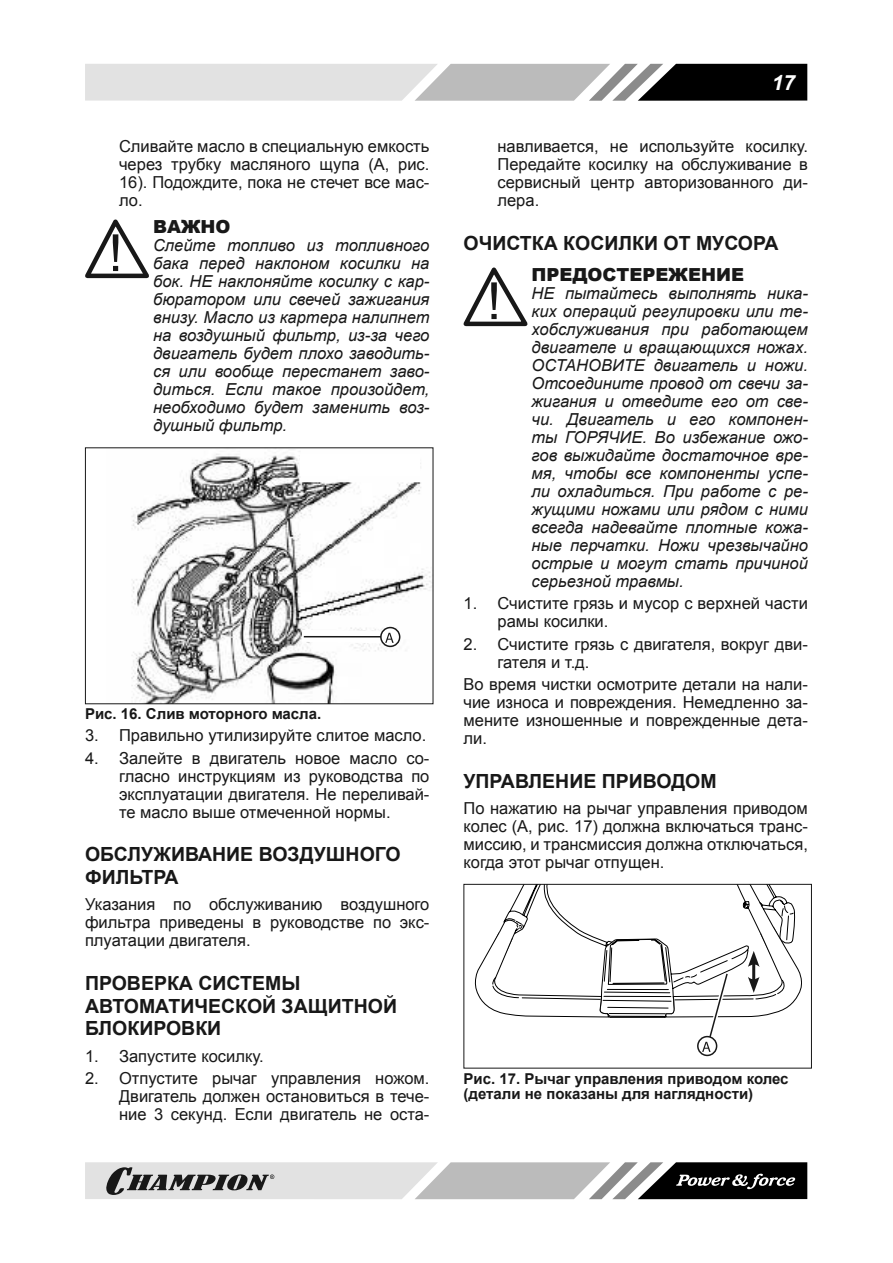
<style>
.page{position:relative;width:893px;height:1263px;background:#fff}
.page>*{position:absolute;margin:0;border:0;box-sizing:border-box;transform-origin:0 0}
.t1{font:italic 700 21px "Arial";color:#fff}
.t2{font:700 19.5px/22.5px "Arial";color:#181818}
.t3{font:900 18px "Arial";color:#181818}
.t4{font:16.5px/18px "Arial";color:#181818;text-align:justify}
.t5{font:italic 16.5px/18px "Arial";color:#181818;text-align:justify}
.t6{font:700 15px/15px "Arial";color:#181818}
</style>
<div class="page">
<svg style="left:85px;top:64px;width:722px;height:37px;background:#aaa"></svg>
<svg style="left:85px;top:1162px;width:722px;height:37px;background:#a2a2a2"></svg>
<svg style="left:85px;top:219px;width:64px;height:60px"></svg>
<img style="left:131px;top:451px;width:300px;height:251px">
<svg style="left:290px;top:624px;width:115px;height:26px"></svg>
<div style="left:301px;top:454px;width:119px;height:22px;background:#fff"></div>
<svg style="left:463px;top:267px;width:65px;height:60px"></svg>
<div style="left:697px;top:1036px;width:20px;height:20px;border:2px solid #181818;border-radius:50%"></div>
<svg style="left:475px;top:884px;width:327px;height:168px"></svg>
<p class="t4" style="left:119px;top:138px;width:312px">Сливайте масло в специальную емкость через трубку масляного щупа (A, рис.<br>16). Подождите, пока не стечет все мас&shy;ло.</p>
<p class="t3" style="left:153px;top:214px;width:79px">ВАЖНО</p>
<p class="t5" style="left:153px;top:237px;width:278px">Слейте топливо из топливного бака перед наклоном косилки на бок. НЕ наклоняйте косилку с кар&shy;бюратором или свечей зажигания внизу. Масло из картера налипнет на воздушный фильтр, из-за чего двигатель будет плохо заводить&shy;ся или вообще перестанет заво&shy;диться. Если такое произойдет, необходимо будет заменить воз&shy;душный фильтр.</p>
<p class="t6" style="left:85px;top:707px;width:238px">Рис. 16. Слив моторного масла.</p>
<p class="t4" style="left:85px;top:727px;width:343px">3. Правильно утилизируйте слитое масло.</p>
<p class="t4" style="left:119px;top:749px;width:312px;text-indent:-34px">4. Залейте в двигатель новое масло со&shy;гласно инструкциям из руководства по эксплуатации двигателя. Не переливай&shy;те масло выше отмеченной нормы.</p>
<p class="t2" style="left:85px;top:844px;width:317px">ОБСЛУЖИВАНИЕ ВОЗДУШНОГО<br>ФИЛЬТРА</p>
<p class="t4" style="left:85px;top:896px;width:346px">Указания по обслуживанию воздушного фильтра приведены в руководстве по экс&shy;плуатации двигателя.</p>
<p class="t2" style="left:85px;top:973px;width:313px">ПРОВЕРКА СИСТЕМЫ<br>АВТОМАТИЧЕСКОЙ ЗАЩИТНОЙ<br>БЛОКИРОВКИ</p>
<p class="t4" style="left:85px;top:1047px;width:180px">1. Запустите косилку.</p>
<p class="t4" style="left:119px;top:1069px;width:312px;text-indent:-34px">2. Отпустите рычаг управления ножом.<br>Двигатель должен остановиться в тече&shy;ние 3 секунд. Если двигатель не оста-</p>
<p class="t1" style="left:772px;top:70px;width:25px">17</p>
<p class="t4" style="left:497px;top:138px;width:312px">навливается, не используйте косилку.<br>Передайте косилку на обслуживание в сервисный центр авторизованного ди&shy;лера.</p>
<p class="t2" style="left:463px;top:233px;width:316px">ОЧИСТКА КОСИЛКИ ОТ МУСОРА</p>
<p class="t3" style="left:531px;top:262px;width:214px">ПРЕДОСТЕРЕЖЕНИЕ</p>
<p class="t5" style="left:531px;top:285px;width:278px">НЕ пытайтесь выполнять ника&shy;ких операций регулировки или те&shy;хобслуживания при работающем двигателе и вращающихся ножах.<br>ОСТАНОВИТЕ двигатель и ножи.<br>Отсоедините провод от свечи за&shy;жигания и отведите его от све&shy;чи. Двигатель и его компонен&shy;ты ГОРЯЧИЕ. Во избежание ожо&shy;гов выжидайте достаточное вре&shy;мя, чтобы все компоненты успе&shy;ли охладиться. При работе с ре&shy;жущими ножами или рядом с ними всегда надевайте плотные кожа&shy;ные перчатки. Ножи чрезвычайно острые и могут стать причиной серьезной травмы.</p>
<p class="t4" style="left:497px;top:595px;width:312px;text-indent:-34px">1. Счистите грязь и мусор с верхней части рамы косилки.</p>
<p class="t4" style="left:497px;top:635px;width:312px;text-indent:-34px">2. Счистите грязь с двигателя, вокруг дви&shy;гателя и т.д.</p>
<p class="t4" style="left:463px;top:675px;width:346px">Во время чистки осмотрите детали на нали&shy;чие износа и повреждения. Немедленно за&shy;мените изношенные и поврежденные дета&shy;ли.</p>
<p class="t2" style="left:463px;top:770px;width:255px">УПРАВЛЕНИЕ ПРИВОДОМ</p>
<p class="t4" style="left:463px;top:799px;width:346px">По нажатию на рычаг управления приводом колес (A, рис. 17) должна включаться транс&shy;миссию, и трансмиссия должна отключаться, когда этот рычаг отпущен.</p>
<p class="t6" style="left:463px;top:1071px;width:327px">Рис. 17. Рычаг управления приводом колес (детали не показаны для наглядности)</p>
</div>
